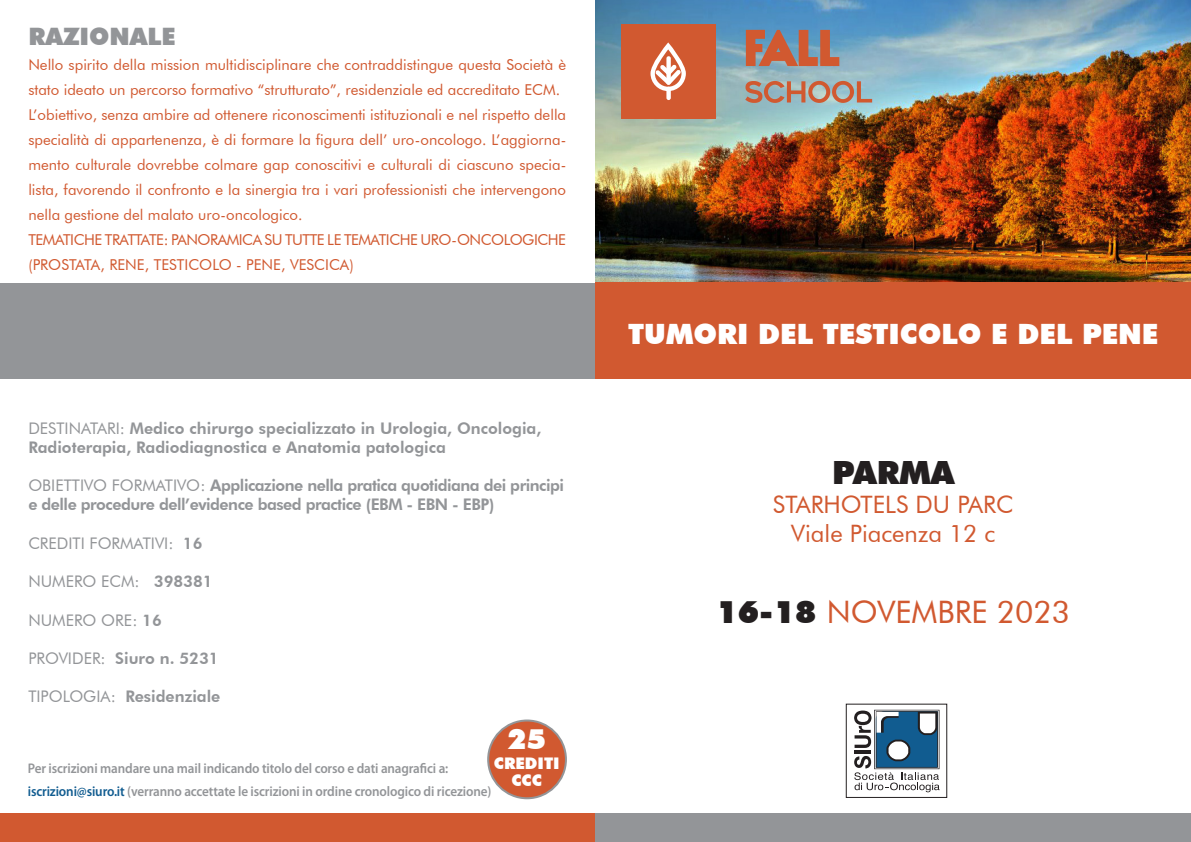
<style>
.page{position:relative;width:1191px;height:842px;background:#fff}
.page>*{position:absolute;margin:0;border:0;box-sizing:border-box;transform-origin:0 0}
.t1{font:900 32px "Futura BT";color:#231f20}
.t2{font:31px "Futura BT";color:#d15930}
.t3{font:900 28px "Futura BT";color:#fff}
.t4{font:24px/28.8px "Futura BT";color:#d15930;text-align:center}
.t5{font:900 24px "Futura BT";color:#939598}
.t6{font:800 16px/19.2px "Futura BT";color:#939598}
.t7{font:800 16px/19.2px "Futura BT";letter-spacing:-.03em;color:#939598}
.t8{font:16px "Futura BT";color:#939598}
.t9{font:900 16px "Futura BT";color:#fff}
.t10{font:15px/25px "Futura BT";color:#d15930}
.t11{font:600 14px/22.4px "Myriad Pro";letter-spacing:-.01em;color:#939598;scale:.94 1}
.s1{font-weight:400}
.s2{font-weight:800}
.s3{color:#115c90}
.s4{font-weight:900;color:#231f20}
</style>
<div class="page">
<img style="left:595px;top:0;width:596px;height:283px">
<div style="left:0;top:283px;width:600px;height:96px;background:#939598"></div>
<div style="left:595px;top:283px;width:596px;height:96px;background:#d15930"></div>
<div style="left:846px;top:704px;width:101px;height:94px;border:1px solid #231f20"></div>
<svg style="left:854px;top:710px;width:85px;height:82px"></svg>
<div style="left:488px;top:720px;width:78px;height:78px;background:#d15930;border-radius:50%"></div>
<div style="left:487px;top:719px;width:80px;height:80px;border:2px solid #939598;border-radius:50%"></div>
<div style="left:0;top:814px;width:595px;height:28px;background:#d15930"></div>
<div style="left:595px;top:814px;width:596px;height:28px;background:#939598"></div>
<svg style="left:745px;top:81px;width:127px;height:22px;background:#b19588"></svg>
<div style="left:621px;top:24px;width:94px;height:94px;background:#d15930"></div>
<div style="left:666px;top:87px;width:5px;height:13px;background:#fff;border-radius:2px"></div>
<svg style="left:650px;top:42px;width:36px;height:49px"></svg>
<svg style="left:746px;top:30px;width:93px;height:36px;background:#a67569"></svg>
<h3 class="t5" style="left:28px;top:22px;width:68px">RAZION</h3>
<h3 class="t5" style="left:130px;top:22px;width:32px">ALE</h3>
<p class="t10" style="left:28px;top:52px;width:539px">Nello spirito della mission multidisciplinare che contraddistingue questa Società è stato ideato un percorso formativo “strutturato”, residenziale ed accreditato ECM.<br>L’obiettivo, senza ambire ad ottenere riconoscimenti istituzionali e nel rispetto della specialità di appartenenza, è di formare la figura dell’ uro-oncologo. L’aggiorna&shy;mento culturale dovrebbe colmare gap conoscitivi e culturali di ciascuno specia&shy;lista, favorendo il confronto e la sinergia tra i vari professionisti che intervengono nella gestione del malato uro-oncologico.<br>TEMATICHE TRATTATE: PANORAMICA SU TUTTE LE TEMATICHE URO-ONCOLOGICHE (PROSTATA, RENE, TESTICOLO - PENE, VESCICA)</p>
<p class="t6" style="left:28px;top:418px;width:514px"><span class="s1">DESTINATARI:</span> Medico chirurgo specializzato in Urologia, Oncologia,<br>Radioterapia, Radiodiagnostica e Anatomia patologica</p>
<p class="t7" style="left:28px;top:476px;width:537px"><span class="s1">OBIETTIVO FORMATIVO:</span> Applicazione nella pratica quotidiana dei principi e delle procedure dell’evidence based practice (EBM - EBN - EBP)</p>
<p class="t8" style="left:28px;top:533px;width:176px">CREDITI FORMATIVI: <span class="s2">16</span></p>
<p class="t8" style="left:28px;top:572px;width:186px">NUMERO ECM: <span class="s2">398381</span></p>
<p class="t8" style="left:28px;top:610px;width:135px">NUMERO ORE: <span class="s2">16</span></p>
<p class="t6" style="left:28px;top:649px;width:192px"><span class="s1">PROVIDER:</span> Siuro n. 5231</p>
<p class="t6" style="left:28px;top:687px;width:194px"><span class="s1">TIPOLOGIA:</span> Residenziale</p>
<h3 class="t3" style="left:507px;top:722px;width:40px">25</h3>
<p class="t9" style="left:494px;top:753px;width:11px">CREDITI</p>
<p class="t9" style="left:511px;top:771px;width:11px">CCC</p>
<p class="t11" style="left:28px;top:757px;width:495px">Per iscrizioni mandare una mail indicando titolo del corso e dati anagrafici a: <span class="s3">iscrizioni@siuro.it</span> (verranno accettate le iscrizioni in ordine cronologico di ricezione)</p>
<h3 class="t3" style="left:628px;top:317px;width:532px">TUMORI DEL TESTICOLO E DEL PENE</h3>
<h1 class="t1" style="left:832px;top:453px;width:124px">PARMA</h1>
<h3 class="t4" style="left:773px;top:490px;width:242px">STARHOTELS DU PARC<br>Viale Piacenza 12 c</h3>
<h2 class="t2" style="left:716px;top:593px;width:355px"><span class="s4">16-18</span> NOVEMBRE 2023</h2>
</div>
